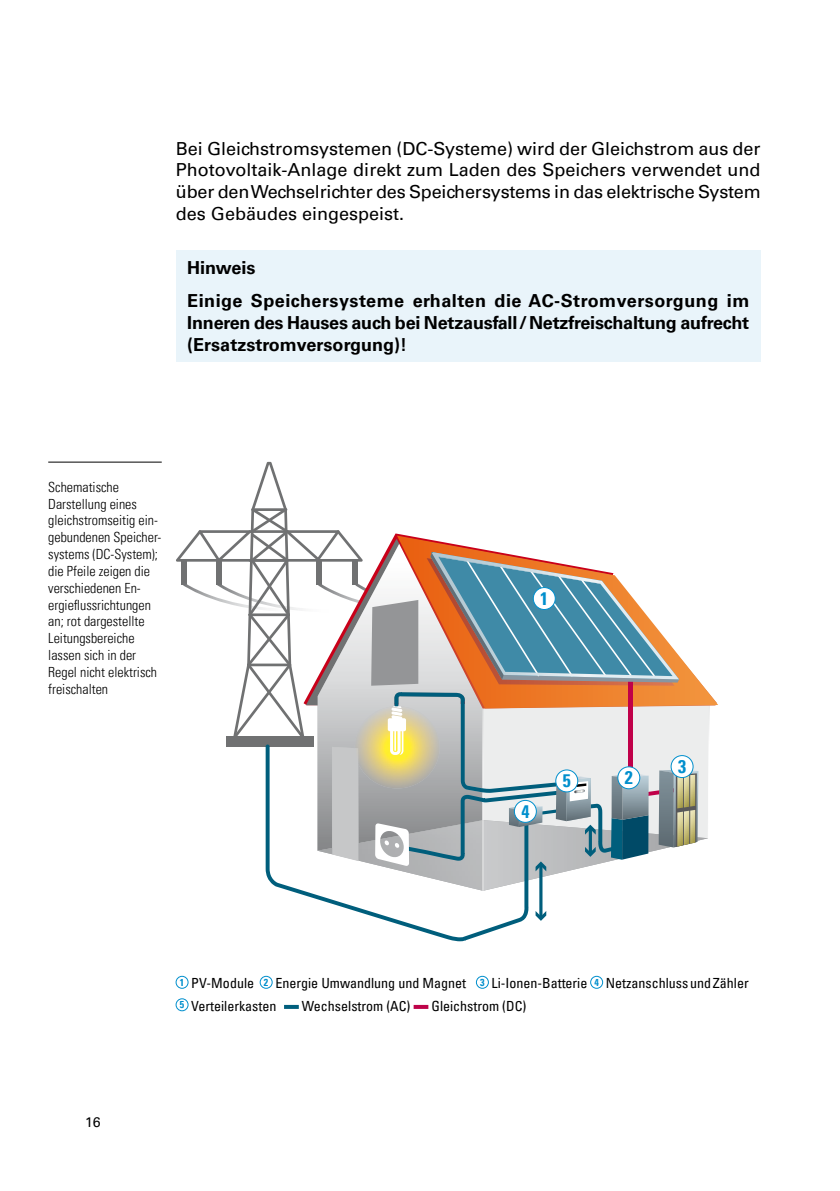
<style>
.page{position:relative;width:840px;height:1191px;background:#fff}
.page>*{position:absolute;margin:0;border:0;box-sizing:border-box;transform-origin:0 0}
.Aufzählung_1_mm{font:18px/21.6px "Univers LT Pro 55 Roman";letter-spacing:-.01em;color:#000;text-align:justify}
.Aufzählung_1_mm-2{font:700 18px/21.6px "Univers LT Pro 65";letter-spacing:-.01em;color:#000;text-align:justify}
.Zentriert{font:700 condensed 18px "Univers LT Pro";color:#008fcd}
.Fußnote_CI{font:300 condensed 14px/16.8px "Univers LT Pro";color:#000}
.Zentriert-2{font:condensed 14px "Univers LT Pro";color:#000}
.t1{font:14px "Univers LT Pro 55 Roman";color:#000}
.Zentriert-3{font:700 condensed 10px "Univers LT Pro";color:#008fcd}
</style>
<div class="page">
<hr style="left:48px;top:462px;width:114px;height:1px;background:#000">
<div style="left:176px;top:250px;width:584px;height:112px;background:#e9f4fa"></div>
<hr style="left:539px;top:863px;width:3px;height:55px;background:#005e7c;border-radius:2px">
<svg style="left:535px;top:911px;width:11px;height:10px"></svg>
<svg style="left:291px;top:891px;width:237px;height:50px"></svg>
<svg style="left:176px;top:462px;width:533px;height:429px"></svg>
<div style="left:533px;top:587px;width:22px;height:22px;background:#fff;border-radius:50%"></div>
<div style="left:532px;top:587px;width:23px;height:23px;border:1px solid #008fcd;border-radius:50%"></div>
<div style="left:617px;top:767px;width:22px;height:21px;background:#fff;border-radius:50%"></div>
<div style="left:617px;top:766px;width:22px;height:23px;border:1px solid #008fcd;border-radius:50%"></div>
<div style="left:670px;top:755px;width:22px;height:22px;background:#fff;border-radius:50%"></div>
<div style="left:670px;top:755px;width:23px;height:23px;border:1px solid #008fcd;border-radius:50%"></div>
<div style="left:514px;top:800px;width:22px;height:22px;background:#fff;border-radius:50%"></div>
<div style="left:514px;top:800px;width:22px;height:22px;border:1px solid #008fcd;border-radius:50%"></div>
<div style="left:555px;top:770px;width:22px;height:22px;background:#fff;border-radius:50%"></div>
<div style="left:555px;top:769px;width:22px;height:23px;border:1px solid #008fcd;border-radius:50%"></div>
<div style="left:176px;top:976px;width:12px;height:12px;border:1px solid #008fcd;border-radius:50%"></div>
<div style="left:260px;top:976px;width:12px;height:12px;border:1px solid #008fcd;border-radius:50%"></div>
<div style="left:476px;top:976px;width:12px;height:12px;border:1px solid #008fcd;border-radius:50%"></div>
<div style="left:590px;top:976px;width:12px;height:12px;border:1px solid #008fcd;border-radius:50%"></div>
<div style="left:176px;top:998px;width:12px;height:13px;border:1px solid #008fcd;border-radius:50%"></div>
<svg style="left:284px;top:1005px;width:14px;height:4px"></svg>
<svg style="left:413px;top:1005px;width:15px;height:4px"></svg>
<p class="Aufzählung_1_mm" style="left:176px;top:137px;width:586px">Bei Gleichstromsystemen (DC-Systeme) wird der Gleichstrom aus der Photovoltaik-Anlage direkt zum Laden des Speichers verwendet und über den Wechselrichter des Speichersystems in das elektrische System des Gebäudes eingespeist.</p>
<p class="Aufzählung_1_mm-2" style="left:187px;top:256px;width:70px">Hinweis</p>
<p class="Aufzählung_1_mm-2" style="left:187px;top:289px;width:563px">Einige Speichersysteme erhalten die AC-Stromversorgung im Inneren des Hauses auch bei Netzausfall/Netzfreischaltung aufrecht (Ersatzstromversorgung)!</p>
<p class="Fußnote_CI" style="left:48px;top:478px;width:114px">Schematische<br>Darstellung eines gleichstromseitig ein&shy;gebundenen Speicher&shy;systems (DC-System); die Pfeile zeigen die verschiedenen En&shy;ergieflussrichtungen an; rot dargestellte<br>Leitungsbereiche lassen sich in der<br>Regel nicht elektrisch freischalten</p>
<p class="Zentriert" style="left:540px;top:587px;width:10px">1</p>
<p class="Zentriert" style="left:521px;top:800px;width:10px">4</p>
<p class="Zentriert" style="left:562px;top:770px;width:10px">5</p>
<p class="Zentriert" style="left:624px;top:767px;width:10px">2</p>
<p class="Zentriert" style="left:677px;top:755px;width:10px">3</p>
<p class="t1" style="left:85px;top:1112px;width:17px">16</p>
<p class="Zentriert-3" style="left:180px;top:976px;width:6px">1</p>
<p class="Zentriert-2" style="left:191px;top:974px;width:64px">PV-Module</p>
<p class="Zentriert-3" style="left:264px;top:976px;width:6px">2</p>
<p class="Zentriert-2" style="left:275px;top:974px;width:192px">Energie Umwandlung und Magnet</p>
<p class="Zentriert-3" style="left:480px;top:976px;width:6px">3</p>
<p class="Zentriert-2" style="left:491px;top:974px;width:97px">Li-Ionen-Batterie</p>
<p class="Zentriert-3" style="left:594px;top:976px;width:6px">4</p>
<p class="Zentriert-2" style="left:605px;top:974px;width:144px">Netzanschlussund Zähler</p>
<p class="Zentriert-3" style="left:180px;top:998px;width:6px">5</p>
<p class="Zentriert-2" style="left:191px;top:997px;width:87px">Verteilerkasten</p>
<p class="Zentriert-2" style="left:302px;top:997px;width:110px">Wechselstrom (AC)</p>
<p class="Zentriert-2" style="left:431px;top:997px;width:96px">Gleichstrom (DC)</p>
</div>
